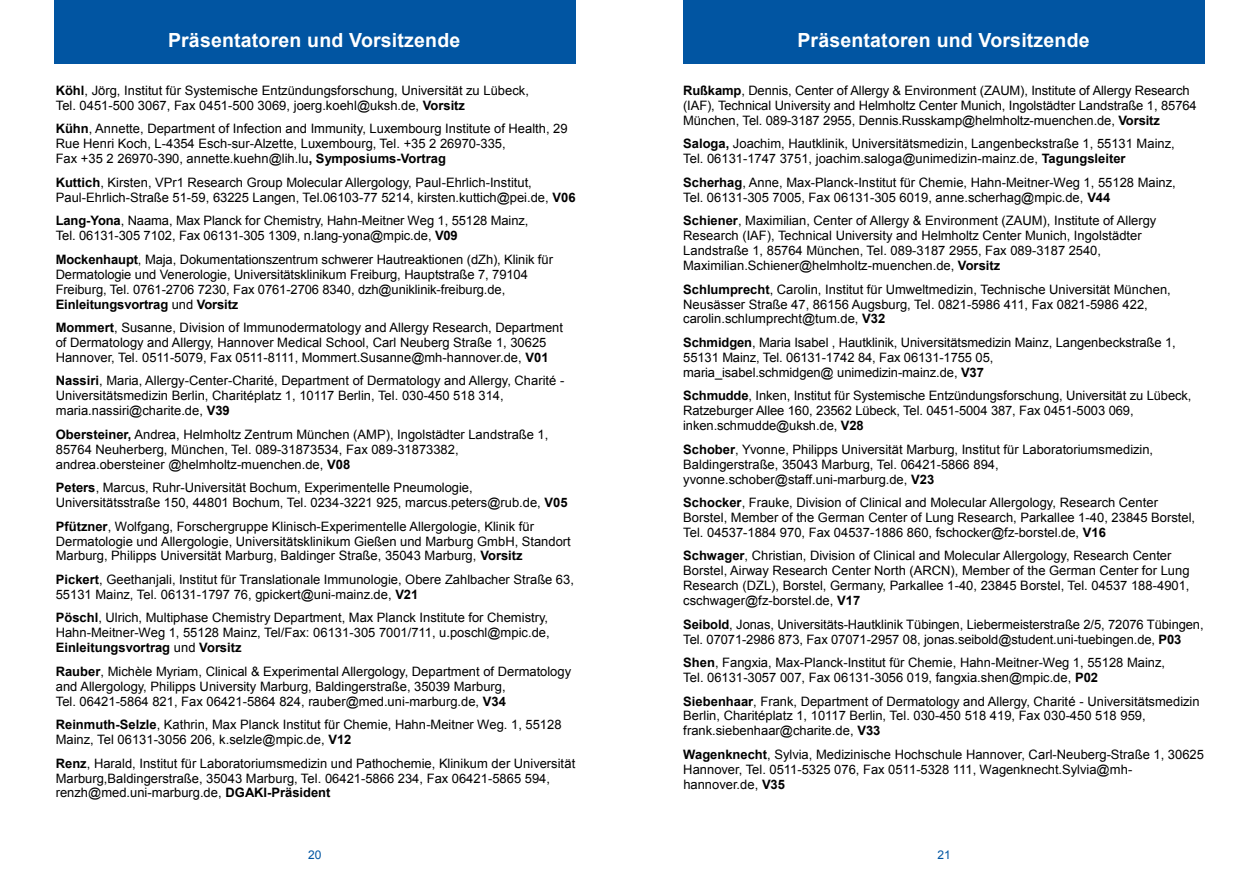
<style>
.page{position:relative;width:1259px;height:893px;background:#fff}
.page>*{position:absolute;margin:0;border:0;box-sizing:border-box;transform-origin:0 0}
.t1{font:700 19.5px "Arial";letter-spacing:.01em;color:#fff}
.t2{font:12.9px/14.9px "Arial";color:#000}
.t3{font:12px "Arial";color:#0155a2}
.s1{font-weight:700}
</style>
<div class="page">
<div style="left:54px;top:0;width:521px;height:64px;background:#0155a2"></div>
<div style="left:683px;top:0;width:522px;height:64px;background:#0155a2"></div>
<h1 class="t1" style="left:168px;top:29px;width:294px">Präsentatoren und Vorsitzende</h1>
<h1 class="t1" style="left:797px;top:29px;width:294px">Präsentatoren und Vorsitzende</h1>
<p class="t2" style="left:56px;top:83px;width:475px"><span class="s1">Köhl</span>, Jörg, Institut für Systemische Entzündungsforschung, Universität zu Lübeck,<br>Tel. 0451-500 3067, Fax 0451-500 3069, joerg.koehl@uksh.de, <span class="s1">Vorsitz</span></p>
<p class="t2" style="left:56px;top:122px;width:513px"><span class="s1">Kühn</span>, Annette, Department of Infection and Immunity, Luxembourg Institute of Health, 29<br>Rue Henri Koch, L-4354 Esch-sur-Alzette, Luxembourg, Tel. +35 2 26970-335,<br>Fax +35 2 26970-390, annette.kuehn@lih.lu<span class="s1">, Symposiums-Vortrag</span></p>
<p class="t2" style="left:56px;top:175px;width:521px"><span class="s1">Kuttich</span>, Kirsten, VPr1 Research Group Molecular Allergology, Paul-Ehrlich-Institut,<br>Paul-Ehrlich-Straße 51-59, 63225 Langen, Tel.06103-77 5214, kirsten.kuttich@pei.de, <span class="s1">V06</span></p>
<p class="t2" style="left:56px;top:213px;width:474px"><span class="s1">Lang-Yona</span>, Naama, Max Planck for Chemistry, Hahn-Meitner Weg 1, 55128 Mainz,<br>Tel. 06131-305 7102, Fax 06131-305 1309, n.lang-yona@mpic.de, <span class="s1">V09</span></p>
<p class="t2" style="left:56px;top:252px;width:499px"><span class="s1">Mockenhaupt</span>, Maja, Dokumentationszentrum schwerer Hautreaktionen (dZh), Klinik für Dermatologie und Venerologie, Universitätsklinikum Freiburg, Hauptstraße 7, 79104<br>Freiburg, Tel. 0761-2706 7230, Fax 0761-2706 8340, dzh@uniklinik-freiburg.de, <span class="s1">Einleitungsvortrag</span> und <span class="s1">Vorsitz</span></p>
<p class="t2" style="left:56px;top:320px;width:509px"><span class="s1">Mommert</span>, Susanne, Division of Immunodermatology and Allergy Research, Department of Dermatology and Allergy, Hannover Medical School, Carl Neuberg Straße 1, 30625<br>Hannover, Tel. 0511-5079, Fax 0511-8111, Mommert.Susanne@mh-hannover.de, <span class="s1">V01</span></p>
<p class="t2" style="left:56px;top:374px;width:510px"><span class="s1">Nassiri</span>, Maria, Allergy-Center-Charité, Department of Dermatology and Allergy, Charité -<br>Universitätsmedizin Berlin, Charitéplatz 1, 10117 Berlin, Tel. 030-450 518 314, maria.nassiri@charite.de, <span class="s1">V39</span></p>
<p class="t2" style="left:56px;top:427px;width:494px"><span class="s1">Obersteiner,</span> Andrea, Helmholtz Zentrum München (AMP), Ingolstädter Landstraße 1,<br>85764 Neuherberg, München, Tel. 089-31873534, Fax 089-31873382, andrea.obersteiner @helmholtz-muenchen.de, <span class="s1">V08</span></p>
<p class="t2" style="left:56px;top:480px;width:513px"><span class="s1">Peters</span>, Marcus, Ruhr-Universität Bochum, Experimentelle Pneumologie,<br>Universitätsstraße 150, 44801 Bochum, Tel. 0234-3221 925, marcus.peters@rub.de, <span class="s1">V05</span></p>
<p class="t2" style="left:56px;top:519px;width:516px"><span class="s1">Pfützner</span>, Wolfgang, Forschergruppe Klinisch-Experimentelle Allergologie, Klinik für<br>Dermatologie und Allergologie, Universitätsklinikum Gießen und Marburg GmbH, Standort<br>Marburg, Philipps Universität Marburg, Baldinger Straße, 35043 Marburg, <span class="s1">Vorsitz</span></p>
<p class="t2" style="left:56px;top:572px;width:520px"><span class="s1">Pickert</span>, Geethanjali, Institut für Translationale Immunologie, Obere Zahlbacher Straße 63,<br>55131 Mainz, Tel. 06131-1797 76, gpickert@uni-mainz.de, <span class="s1">V21</span></p>
<p class="t2" style="left:56px;top:610px;width:495px"><span class="s1">Pöschl</span>, Ulrich, Multiphase Chemistry Department, Max Planck Institute for Chemistry,<br>Hahn-Meitner-Weg 1, 55128 Mainz, Tel/Fax: 06131-305 7001/711, u.poschl@mpic.de,<br><span class="s1">Einleitungsvortrag</span> und <span class="s1">Vorsitz</span></p>
<p class="t2" style="left:56px;top:664px;width:517px"><span class="s1">Rauber</span>, Michèle Myriam, Clinical &amp; Experimental Allergology, Department of Dermatology and Allergology, Philipps University Marburg, Baldingerstraße, 35039 Marburg,<br>Tel. 06421-5864 821, Fax 06421-5864 824, rauber@med.uni-marburg.de, <span class="s1">V34</span></p>
<p class="t2" style="left:56px;top:717px;width:507px"><span class="s1">Reinmuth-Selzle</span>, Kathrin, Max Planck Institut für Chemie, Hahn-Meitner Weg. 1, 55128<br>Mainz, Tel 06131-3056 206, k.selzle@mpic.de, <span class="s1">V12</span></p>
<p class="t2" style="left:56px;top:756px;width:521px"><span class="s1">Renz</span>, Harald, Institut für Laboratoriumsmedizin und Pathochemie, Klinikum der Universität<br>Marburg,Baldingerstraße, 35043 Marburg, Tel. 06421-5866 234, Fax 06421-5865 594, renzh@med.uni-marburg.de, <span class="s1">DGAKI-Präsident</span></p>
<p class="t2" style="left:683px;top:83px;width:515px"><span class="s1">Rußkamp</span>, Dennis, Center of Allergy &amp; Environment (ZAUM), Institute of Allergy Research (IAF), Technical University and Helmholtz Center Munich, Ingolstädter Landstraße 1, 85764<br>München, Tel. 089-3187 2955, Dennis.Russkamp@helmholtz-muenchen.de, <span class="s1">Vorsitz</span></p>
<p class="t2" style="left:683px;top:136px;width:493px"><span class="s1">Saloga,</span> Joachim, Hautklinik, Universitätsmedizin, Langenbeckstraße 1, 55131 Mainz,<br>Tel. 06131-1747 3751, joachim.saloga@unimedizin-mainz.de, <span class="s1">Tagungsleiter</span></p>
<p class="t2" style="left:683px;top:175px;width:494px"><span class="s1">Scherhag</span>, Anne, Max-Planck-Institut für Chemie, Hahn-Meitner-Weg 1, 55128 Mainz,<br>Tel. 06131-305 7005, Fax 06131-305 6019, anne.scherhag@mpic.de, <span class="s1">V44</span></p>
<p class="t2" style="left:683px;top:213px;width:475px"><span class="s1">Schiener</span>, Maximilian, Center of Allergy &amp; Environment (ZAUM), Institute of Allergy Research (IAF), Technical University and Helmholtz Center Munich, Ingolstädter Landstraße 1, 85764 München, Tel. 089-3187 2955, Fax 089-3187 2540, Maximilian.Schiener@helmholtz-muenchen.de, <span class="s1">Vorsitz</span></p>
<p class="t2" style="left:683px;top:282px;width:489px"><span class="s1">Schlumprecht</span>, Carolin, Institut für Umweltmedizin, Technische Universität München,<br>Neusässer Straße 47, 86156 Augsburg, Tel. 0821-5986 411, Fax 0821-5986 422, carolin.schlumprecht@tum.de, <span class="s1">V32</span></p>
<p class="t2" style="left:683px;top:335px;width:494px"><span class="s1">Schmidgen</span>, Maria Isabel , Hautklinik, Universitätsmedizin Mainz, Langenbeckstraße 1,<br>55131 Mainz, Tel. 06131-1742 84, Fax 06131-1755 05,<br>maria_isabel.schmidgen@ unimedizin-mainz.de, <span class="s1">V37</span></p>
<p class="t2" style="left:683px;top:388px;width:510px"><span class="s1">Schmudde</span>, Inken, Institut für Systemische Entzündungsforschung, Universität zu Lübeck,<br>Ratzeburger Allee 160, 23562 Lübeck, Tel. 0451-5004 387, Fax 0451-5003 069, inken.schmudde@uksh.de, <span class="s1">V28</span></p>
<p class="t2" style="left:683px;top:442px;width:471px"><span class="s1">Schober</span>, Yvonne, Philipps Universität Marburg, Institut für Laboratoriumsmedizin,<br>Baldingerstraße, 35043 Marburg, Tel. 06421-5866 894, yvonne.schober@staff.uni-marburg.de, <span class="s1">V23</span></p>
<p class="t2" style="left:683px;top:495px;width:513px"><span class="s1">Schocker</span>, Frauke, Division of Clinical and Molecular Allergology, Research Center<br>Borstel, Member of the German Center of Lung Research, Parkallee 1-40, 23845 Borstel,<br>Tel. 04537-1884 970, Fax 04537-1886 860, fschocker@fz-borstel.de, <span class="s1">V16</span></p>
<p class="t2" style="left:683px;top:549px;width:508px"><span class="s1">Schwager</span>, Christian, Division of Clinical and Molecular Allergology, Research Center Borstel, Airway Research Center North (ARCN), Member of the German Center for Lung Research (DZL), Borstel, Germany, Parkallee 1-40, 23845 Borstel, Tel. 04537 188-4901, cschwager@fz-borstel.de, <span class="s1">V17</span></p>
<p class="t2" style="left:683px;top:617px;width:522px"><span class="s1">Seibold</span>, Jonas, Universitäts-Hautklinik Tübingen, Liebermeisterstraße 2/5, 72076 Tübingen,<br>Tel. 07071-2986 873, Fax 07071-2957 08, jonas.seibold@student.uni-tuebingen.de, <span class="s1">P03</span></p>
<p class="t2" style="left:683px;top:655px;width:483px"><span class="s1">Shen</span>, Fangxia, Max-Planck-Institut für Chemie, Hahn-Meitner-Weg 1, 55128 Mainz,<br>Tel. 06131-3057 007, Fax 06131-3056 019, fangxia.shen@mpic.de, <span class="s1">P02</span></p>
<p class="t2" style="left:683px;top:694px;width:518px"><span class="s1">Siebenhaar</span>, Frank, Department of Dermatology and Allergy, Charité - Universitätsmedizin<br>Berlin, Charitéplatz 1, 10117 Berlin, Tel. 030-450 518 419, Fax 030-450 518 959, frank.siebenhaar@charite.de, <span class="s1">V33</span></p>
<p class="t2" style="left:683px;top:747px;width:522px"><span class="s1">Wagenknecht</span>, Sylvia, Medizinische Hochschule Hannover, Carl-Neuberg-Straße 1, 30625<br>Hannover, Tel. 0511-5325 076, Fax 0511-5328 111, Wagenknecht.Sylvia@mh&shy;hannover.de, <span class="s1">V35</span></p>
<p class="t3" style="left:308px;top:848px;width:15px">20</p>
<p class="t3" style="left:937px;top:848px;width:15px">21</p>
</div>
